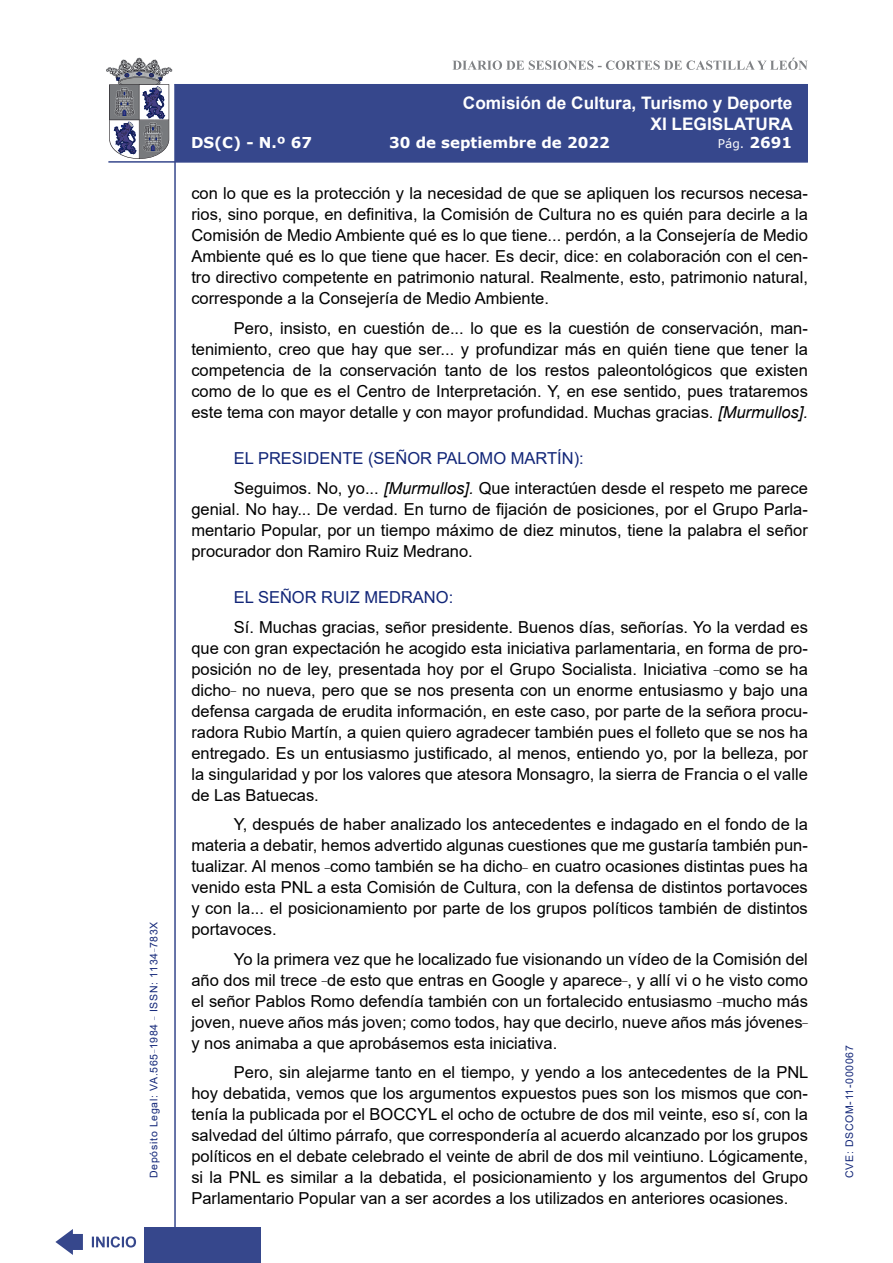
<style>
.page{position:relative;width:893px;height:1263px;background:#fff}
.page>*{position:absolute;margin:0;border:0;box-sizing:border-box;transform-origin:0 0}
.t1{font:700 17.25px/20.7px "Arial";color:#fff;text-align:right}
.t2{font:16.5px/21px "Arial";color:#000;text-align:justify}
.Orador{font:16.5px "Arial";color:#122678}
.t3{font:700 15px "Verdana";color:#fff}
.t4{font:12px "Verdana";color:#fff}
.t5{font:10.5px "Arial";letter-spacing:.065em;color:#122678}
.s1{font-weight:700;font-size:15px}
.s2{font-style:italic}
</style>
<div class="page">
<svg style="left:452px;top:58px;width:356px;height:12px"></svg>
<hr style="left:174px;top:84px;width:2px;height:1179px;background:#36478c">
<div style="left:144px;top:1227px;width:117px;height:36px;background:#36478c"></div>
<div style="left:175px;top:84px;width:633px;height:78px;background:#36478c"></div>
<hr style="left:108px;top:161px;width:700px;height:2px;background:#36478c">
<svg style="left:92px;top:1236px;width:44px;height:11px"></svg>
<svg style="left:55px;top:1229px;width:28px;height:26px"></svg>
<svg style="left:106px;top:58px;width:66px;height:101px"></svg>
<p class="t5" style="left:146px;top:1178px;width:258px;rotate:-90deg">Depósito Legal: VA.565<sup>_</sup>1984 <sup>_</sup> ISSN: 1134<sup>_</sup>783X</p>
<p class="t1" style="left:463px;top:93px;width:332px">Comisión de Cultura, Turismo y Deporte<br>XI LEGISLATURA</p>
<p class="t3" style="left:191px;top:132px;width:123px">DS(C) - N.º 67</p>
<p class="t3" style="left:389px;top:132px;width:222px">30 de septiembre de 2022</p>
<p class="t4" style="left:718px;top:135px;width:76px">Pág. <span class="s1">2691</span></p>
<p class="t2" style="left:191px;top:183px;width:618px">con lo que es la protección y la necesidad de que se apliquen los recursos necesa&shy;rios, sino porque, en definitiva, la Comisión de Cultura no es quién para decirle a la Comisión de Medio Ambiente qué es lo que tiene... perdón, a la Consejería de Medio Ambiente qué es lo que tiene que hacer. Es decir, dice: en colaboración con el cen&shy;tro directivo competente en patrimonio natural. Realmente, esto, patrimonio natural, corresponde a la Consejería de Medio Ambiente.</p>
<p class="t2" style="left:191px;top:317px;width:618px;text-indent:43px">Pero, insisto, en cuestión de... lo que es la cuestión de conservación, man&shy;tenimiento, creo que hay que ser... y profundizar más en quién tiene que tener la competencia de la conservación tanto de los restos paleontológicos que existen como de lo que es el Centro de Interpretación. Y, en ese sentido, pues trataremos este tema con mayor detalle y con mayor profundidad. Muchas gracias. <span class="s2">[Murmullos].</span></p>
<p class="Orador" style="left:234px;top:447px;width:351px">EL PRESIDENTE (SEÑOR PALOMO MARTÍN):</p>
<p class="t2" style="left:191px;top:477px;width:618px;text-indent:43px">Seguimos. No, yo... <span class="s2">[Murmullos].</span> Que interactúen desde el respeto me parece genial. No hay... De verdad. En turno de fijación de posiciones, por el Grupo Parla&shy;mentario Popular, por un tiempo máximo de diez minutos, tiene la palabra el señor procurador don Ramiro Ruiz Medrano.</p>
<p class="Orador" style="left:234px;top:586px;width:221px">EL SEÑOR RUIZ MEDRANO:</p>
<p class="t2" style="left:191px;top:616px;width:618px;text-indent:43px">Sí. Muchas gracias, señor presidente. Buenos días, señorías. Yo la verdad es que con gran expectación he acogido esta iniciativa parlamentaria, en forma de pro&shy;posición no de ley, presentada hoy por el Grupo Socialista. Iniciativa <sup>_</sup>como se ha dicho<sup>_</sup> no nueva, pero que se nos presenta con un enorme entusiasmo y bajo una defensa cargada de erudita información, en este caso, por parte de la señora procu&shy;radora Rubio Martín, a quien quiero agradecer también pues el folleto que se nos ha entregado. Es un entusiasmo justificado, al menos, entiendo yo, por la belleza, por la singularidad y por los valores que atesora Monsagro, la sierra de Francia o el valle de Las Batuecas.</p>
<p class="t2" style="left:191px;top:814px;width:618px;text-indent:43px">Y, después de haber analizado los antecedentes e indagado en el fondo de la materia a debatir, hemos advertido algunas cuestiones que me gustaría también pun&shy;tualizar. Al menos <sup>_</sup>como también se ha dicho<sup>_</sup> en cuatro ocasiones distintas pues ha venido esta PNL a esta Comisión de Cultura, con la defensa de distintos portavoces y con la... el posicionamiento por parte de los grupos políticos también de distintos portavoces.</p>
<p class="t2" style="left:191px;top:948px;width:618px;text-indent:43px">Yo la primera vez que he localizado fue visionando un vídeo de la Comisión del año dos mil trece <sup>_</sup>de esto que entras en Google y aparece<sup>_</sup>, y allí vi o he visto como el señor Pablos Romo defendía también con un fortalecido entusiasmo <sup>_</sup>mucho más joven, nueve años más joven; como todos, hay que decirlo, nueve años más jóvenes<sup>_ </sup>y nos animaba a que aprobásemos esta iniciativa.</p>
<p class="t2" style="left:191px;top:1062px;width:619px;text-indent:43px">Pero, sin alejarme tanto en el tiempo, y yendo a los antecedentes de la PNL hoy debatida, vemos que los argumentos expuestos pues son los mismos que con&shy;tenía la publicada por el BOCCYL el ocho de octubre de dos mil veinte, eso sí, con la salvedad del último párrafo, que correspondería al acuerdo alcanzado por los grupos políticos en el debate celebrado el veinte de abril de dos mil veintiuno. Lógicamente, si la PNL es similar a la debatida, el posicionamiento y los argumentos del Grupo Parlamentario Popular van a ser acordes a los utilizados en anteriores ocasiones.</p>
<p class="t5" style="left:842px;top:1178px;width:134px;rotate:-90deg">CVE: DSCOM-11-000067</p>
</div>
